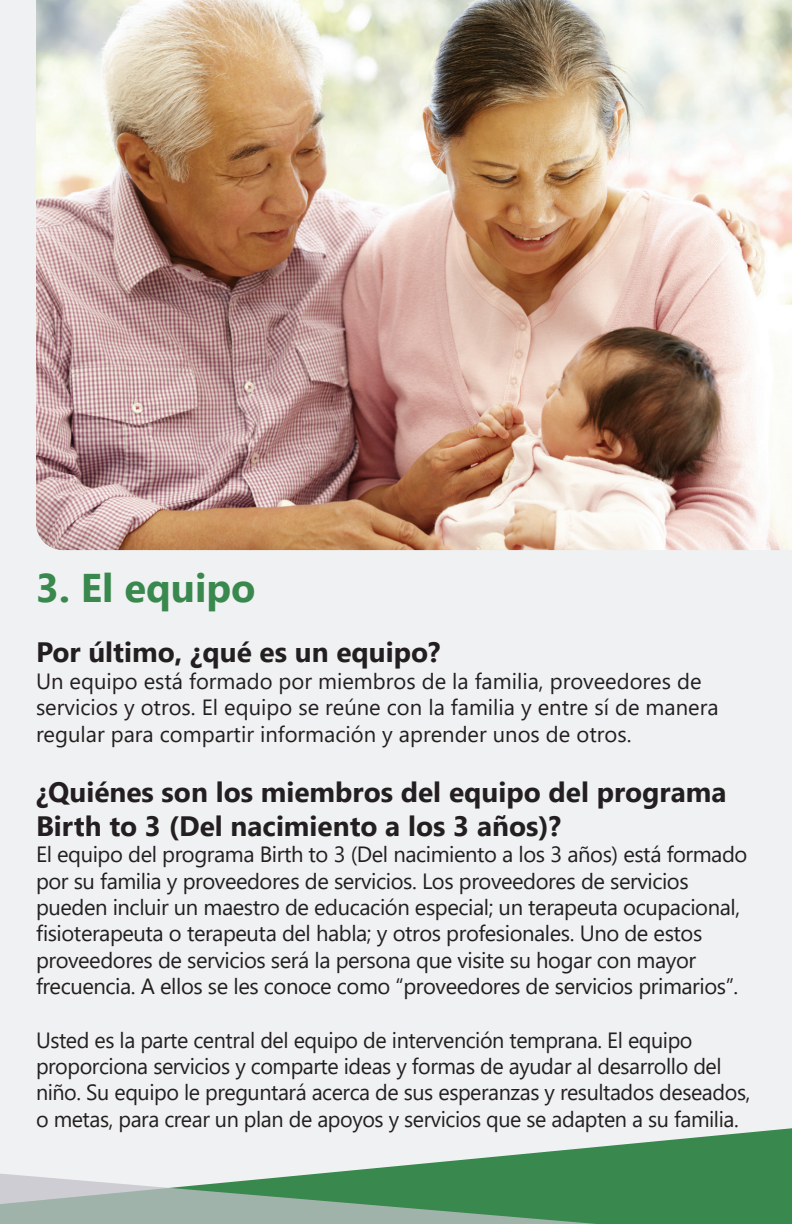
<style>
.page{position:relative;width:792px;height:1224px;background:#f0f1f2}
.page>*{position:absolute;margin:0;border:0;box-sizing:border-box;transform-origin:0 0}
.t1{font:700 40px "Segoe UI";color:#39884e}
.t2{font:700 28px/33.6px "Segoe UI";color:#231f20}
.t3{font:22px/26.4px "Segoe UI";letter-spacing:-.02em;color:#231f20}
.t4{font:22px/26.4px "Segoe UI";color:#231f20}
</style>
<div class="page">
<img style="left:36px;top:0;width:756px;height:550px">
<svg style="left:0;top:1128px;width:792px;height:96px"></svg>
<h1 class="t1" style="left:36px;top:550px;width:221px">3. El equipo</h1>
<p class="t2" style="left:36px;top:633px;width:406px">Por último, ¿qué es un equipo?</p>
<p class="t4" style="left:36px;top:666px;width:684px">Un equipo está formado por miembros de la familia, proveedores de servicios y otros. El equipo se reúne con la familia y entre sí de manera regular para compartir información y aprender unos de otros.</p>
<p class="t2" style="left:36px;top:773px;width:692px">¿Quiénes son los miembros del equipo del programa<br>Birth to 3 (Del nacimiento a los 3 años)?</p>
<p class="t3" style="left:36px;top:839px;width:713px">El equipo del programa Birth to 3 (Del nacimiento a los 3 años) está formado por su familia y proveedores de servicios. Los proveedores de servicios pueden incluir un maestro de educación especial; un terapeuta ocupacional, fisioterapeuta o terapeuta del habla; y otros profesionales. Uno de estos proveedores de servicios será la persona que visite su hogar con mayor frecuencia. A ellos se les conoce como “proveedores de servicios primarios”.</p>
<p class="t3" style="left:36px;top:1025px;width:716px">Usted es la parte central del equipo de intervención temprana. El equipo proporciona servicios y comparte ideas y formas de ayudar al desarrollo del niño. Su equipo le preguntará acerca de sus esperanzas y resultados deseados, o metas, para crear un plan de apoyos y servicios que se adapten a su familia.</p>
</div>
